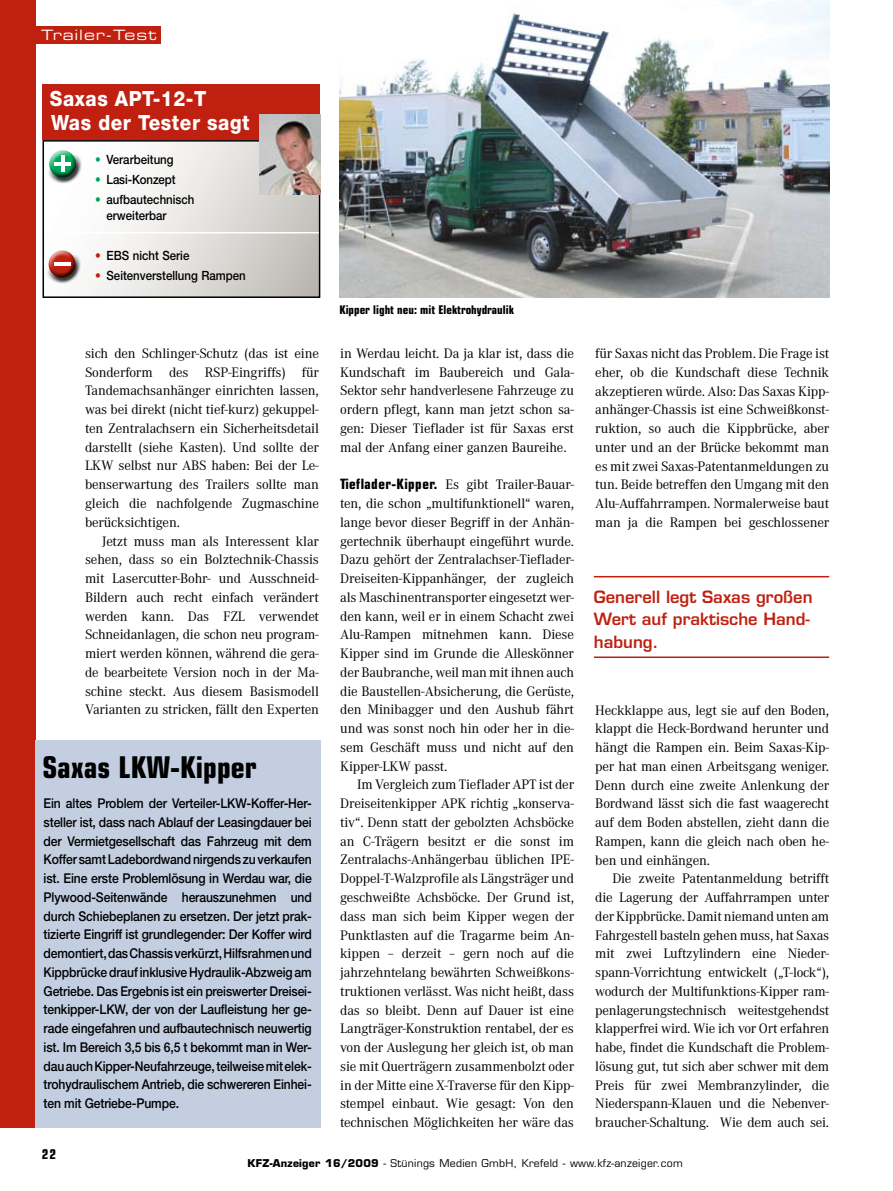
<style>
.page{position:relative;width:893px;height:1191px;background:#fff}
.page>*{position:absolute;margin:0;border:0;box-sizing:border-box;transform-origin:0 0}
.t1{font:700 condensed 30px "Eurostile";color:#000}
.t2{font:800 21px "Helvetica Neue";letter-spacing:.03em;color:#fff;scale:.9 1}
.t3{font:600 16.5px/22.5px "Eurostile";color:#c02010}
.t4{font:14.25px/18.8px "Corporate A";letter-spacing:-.01em;color:#000;text-align:justify}
.t5{font:14.25px "Eurostile Extended Two";letter-spacing:.06em;color:#fff}
.t6{font:500 13.5px/18.8px "Helvetica Neue";letter-spacing:-.01em;color:#000;text-align:justify;scale:.9 1}
.t7{font:700 condensed 13.5px "Eurostile";color:#000}
.t8{font:500 12.75px/15.8px "Helvetica Neue";color:#000;scale:.9 1}
.t9{font:700 condensed 12px "Eurostile";color:#000}
.t10{font:10.5px "Eurostile";letter-spacing:.025em;color:#000}
.s1{color:#00a759}
.s2{color:#c02010}
.s3{font-family:"Eurostile";font-weight:700;font-stretch:condensed}
.s4{font-weight:700}
</style>
<div class="page">
<div style="left:7px;top:26px;width:154px;height:17px;background:#c02010"></div>
<div style="left:0;top:0;width:35px;height:1127px;background:#c02010"></div>
<svg style="left:59px;top:143px;width:258px;height:152px"></svg>
<div style="left:43px;top:140px;width:277px;height:158px;border:2px solid #000"></div>
<div style="left:43px;top:84px;width:277px;height:56px;background:#c02010"></div>
<div style="left:44px;top:145px;width:35px;height:29px;background:#fff;opacity:.75"></div>
<div style="left:47px;top:154px;width:35px;height:29px;background:#000;opacity:.75"></div>
<hr style="left:61px;top:155px;width:4px;height:17px;background:#fff">
<hr style="left:54px;top:162px;width:17px;height:4px;background:#fff">
<div style="left:43px;top:245px;width:35px;height:29px;background:#fff;opacity:.75"></div>
<div style="left:46px;top:254px;width:35px;height:29px;background:#000;opacity:.75"></div>
<hr style="left:54px;top:262px;width:16px;height:4px;background:#fff">
<img style="left:260px;top:114px;width:60px;height:81px">
<hr style="left:45px;top:232px;width:274px;height:1px;background:#fff">
<img style="left:339px;top:0;width:490px;height:298px">
<div style="left:35px;top:740px;width:285px;height:387px;background:#c3cfe1"></div>
<hr style="left:594px;top:576px;width:235px;height:1px;background:#c02010">
<hr style="left:594px;top:656px;width:235px;height:2px;background:#c02010">
<p class="t5" style="left:41px;top:25px;width:117px">Trailer-Test</p>
<h2 class="t2" style="left:50px;top:86px;width:175px">Saxas APT-12-T</h2>
<h2 class="t2" style="left:51px;top:110px;width:222px">Was der Tester sagt</h2>
<p class="t8" style="left:95px;top:152px;width:89px"><span class="s1">•</span> Verarbeitung</p>
<p class="t8" style="left:95px;top:172px;width:91px"><span class="s1">•</span> Lasi-Konzept</p>
<p class="t8" style="left:107px;top:192px;width:99px;text-indent:-11px"><span class="s1">•</span> aufbautechnisch erweiterbar</p>
<p class="t8" style="left:95px;top:247px;width:106px"><span class="s2">•</span> EBS nicht Serie</p>
<p class="t8" style="left:95px;top:267px;width:169px"><span class="s2">•</span> Seitenverstellung Rampen</p>
<p class="t4" style="left:85px;top:344px;width:235px">sich den Schlinger-Schutz (das ist eine Sonderform des RSP-Eingriffs) für Tandemachsanhänger einrichten lassen, was bei direkt (nicht tief-kurz) gekuppel&shy;ten Zentralachsern ein Sicherheitsdetail darstellt (siehe Kasten). Und sollte der LKW selbst nur ABS haben: Bei der Le&shy;benserwartung des Trailers sollte man gleich die nachfolgende Zugmaschine berücksichtigen.</p>
<p class="t4" style="left:85px;top:532px;width:235px;text-indent:17px">Jetzt muss man als Interessent klar sehen, dass so ein Bolztechnik-Chassis mit Lasercutter-Bohr- und Ausschneid-Bildern auch recht einfach verändert werden kann. Das FZL verwendet Schneidanlagen, die schon neu program&shy;miert werden können, während die gera&shy;de bearbeitete Version noch in der Ma&shy;schine steckt. Aus diesem Basismodell Varianten zu stricken, fällt den Experten</p>
<h1 class="t1" style="left:43px;top:749px;width:215px">Saxas LKW-Kipper</h1>
<p class="t6" style="left:44px;top:793px;width:300px">Ein altes Problem der Verteiler-LKW-Koffer-Her&shy;steller ist, dass nach Ablauf der Leasingdauer bei der Vermietgesellschaft das Fahrzeug mit dem Koffer samt Ladebordwand nirgends zu verkaufen ist. Eine erste Problemlösung in Werdau war, die Plywood-Seitenwände herauszunehmen und durch Schiebeplanen zu ersetzen. Der jetzt prak&shy;tizierte Eingriff ist grundlegender: Der Koffer wird demontiert, das Chassis verkürzt, Hilfsrahmen und Kippbrücke drauf inklusive Hydraulik-Abzweig am Getriebe. Das Ergebnis ist ein preiswerter Dreisei&shy;tenkipper-LKW, der von der Laufleistung her ge&shy;rade eingefahren und aufbautechnisch neuwertig ist. Im Bereich 3,5 bis 6,5 t bekommt man in Wer&shy;dau auch Kipper-Neufahrzeuge, teilweise mit elek&shy;trohydraulischem Antrieb, die schwereren Einhei&shy;ten mit Getriebe-Pumpe.</p>
<p class="t9" style="left:339px;top:302px;width:176px">Kipper light neu: mit Elektrohydraulik</p>
<p class="t4" style="left:340px;top:344px;width:235px">in Werdau leicht. Da ja klar ist, dass die Kundschaft im Baubereich und Gala-Sektor sehr handverlesene Fahrzeuge zu ordern pflegt, kann man jetzt schon sa&shy;gen: Dieser Tieflader ist für Saxas erst mal der Anfang einer ganzen Baureihe.</p>
<p class="t4" style="left:340px;top:475px;width:235px"><span class="s3">Tieflader-Kipper.</span> Es gibt Trailer-Bauar&shy;ten, die schon „multifunktionell“ waren, lange bevor dieser Begriff in der Anhän&shy;gertechnik überhaupt eingeführt wurde.<br>Dazu gehört der Zentralachser-Tieflader-Dreiseiten-Kippanhänger, der zugleich als Maschinentransporter eingesetzt wer&shy;den kann, weil er in einem Schacht zwei Alu-Rampen mitnehmen kann. Diese Kipper sind im Grunde die Alleskönner der Baubranche, weil man mit ihnen auch die Baustellen-Absicherung, die Gerüste, den Minibagger und den Aushub fährt und was sonst noch hin oder her in die&shy;sem Geschäft muss und nicht auf den Kipper-LKW passt.</p>
<p class="t4" style="left:340px;top:775px;width:235px;text-indent:17px">Im Vergleich zum Tieflader APT ist der Dreiseitenkipper APK richtig „konserva&shy;tiv“. Denn statt der gebolzten Achsböcke an C-Trägern besitzt er die sonst im Zentralachs-Anhängerbau üblichen IPE-Doppel-T-Walzprofile als Längsträger und geschweißte Achsböcke. Der Grund ist, dass man sich beim Kipper wegen der Punktlasten auf die Tragarme beim An&shy;kippen – derzeit – gern noch auf die jahrzehntelang bewährten Schweißkons&shy;truktionen verlässt. Was nicht heißt, dass das so bleibt. Denn auf Dauer ist eine Langträger-Konstruktion rentabel, der es von der Auslegung her gleich ist, ob man sie mit Querträgern zusammenbolzt oder in der Mitte eine X-Traverse für den Kipp&shy;stempel einbaut. Wie gesagt: Von den technischen Möglichkeiten her wäre das</p>
<p class="t4" style="left:595px;top:344px;width:235px">für Saxas nicht das Problem. Die Frage ist eher, ob die Kundschaft diese Technik akzeptieren würde. Also: Das Saxas Kipp&shy;anhänger-Chassis ist eine Schweißkonst&shy;ruktion, so auch die Kippbrücke, aber unter und an der Brücke bekommt man es mit zwei Saxas-Patentanmeldungen zu tun. Beide betreffen den Umgang mit den Alu-Auffahrrampen. Normalerweise baut man ja die Rampen bei geschlossener</p>
<p class="t3" style="left:594px;top:585px;width:220px">Generell legt Saxas großen<br>Wert auf praktische Hand&shy;habung.</p>
<p class="t4" style="left:595px;top:700px;width:235px">Heckklappe aus, legt sie auf den Boden, klappt die Heck-Bordwand herunter und hängt die Rampen ein. Beim Saxas-Kip&shy;per hat man einen Arbeitsgang weniger.<br>Denn durch eine zweite Anlenkung der Bordwand lässt sich die fast waagerecht auf dem Boden abstellen, zieht dann die Rampen, kann die gleich nach oben he&shy;ben und einhängen.</p>
<p class="t4" style="left:595px;top:869px;width:235px;text-indent:17px">Die zweite Patentanmeldung betrifft die Lagerung der Auffahrrampen unter der Kippbrücke. Damit niemand unten am Fahrgestell basteln gehen muss, hat Saxas mit zwei Luftzylindern eine Nieder&shy;spann-Vorrichtung entwickelt („T-lock“), wodurch der Multifunktions-Kipper ram&shy;penlagerungstechnisch weitestgehendst klapperfrei wird. Wie ich vor Ort erfahren habe, findet die Kundschaft die Problem&shy;lösung gut, tut sich aber schwer mit dem Preis für zwei Membranzylinder, die Niederspann-Klauen und die Nebenver&shy;braucher-Schaltung. Wie dem auch sei.</p>
<p class="t7" style="left:42px;top:1145px;width:16px">22</p>
<p class="t10" style="left:248px;top:1157px;width:437px"><span class="s4">KFZ-Anzeiger 16/2009</span> - Stünings Medien GmbH, Krefeld - www.kfz-anzeiger.com</p>
</div>
